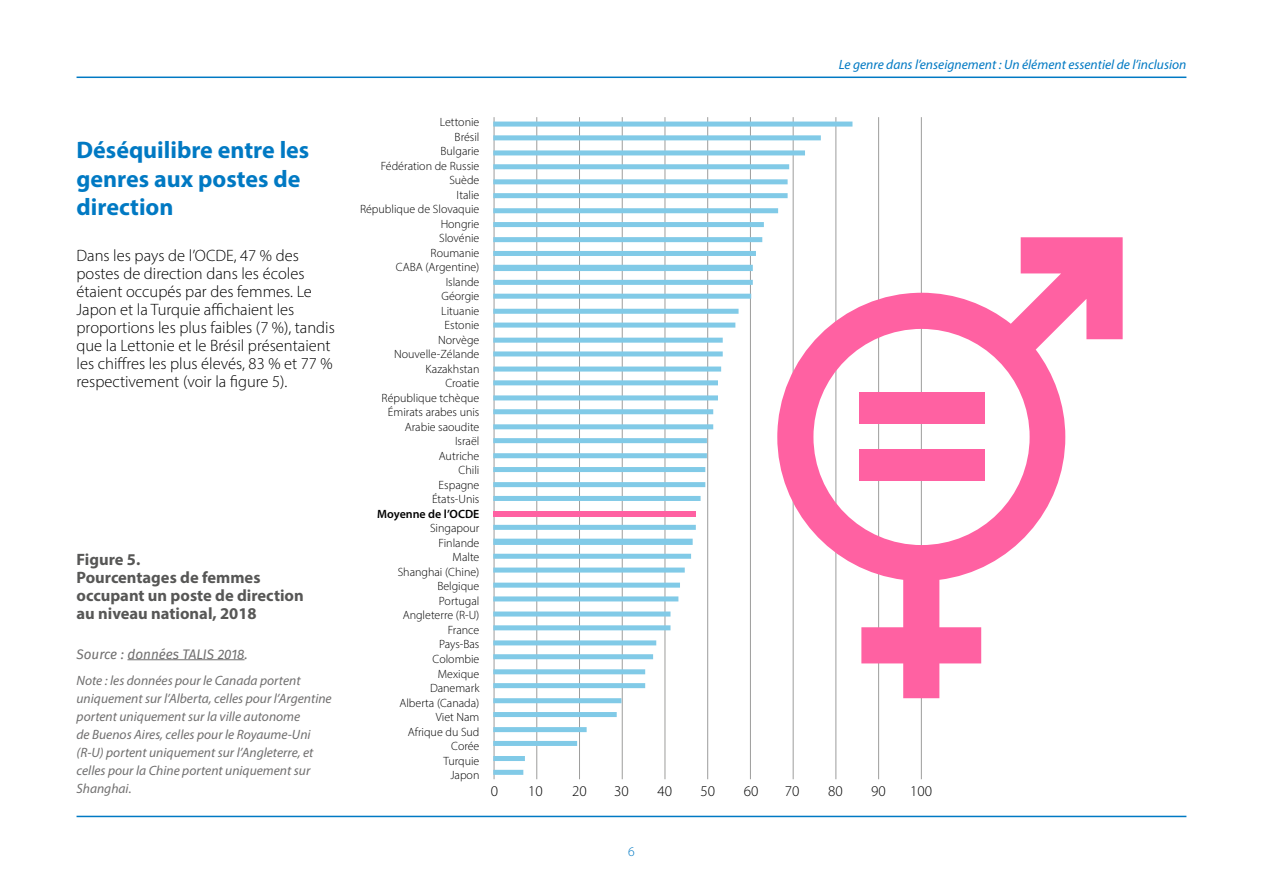
<style>
.page{position:relative;width:1263px;height:893px;background:#fff}
.page>*{position:absolute;margin:0;border:0;box-sizing:border-box;transform-origin:0 0}
.t1{font:700 24px/28.5px "Myriad Pro";color:#0079c3}
.t2{font:300 16.5px/18px "Myriad Pro";color:#000}
.t3{font:700 16.5px/18px "Myriad Pro";color:#575756}
.t4{font:300 15px "Myriad Pro";color:#000}
.t5{font:italic 13.5px/18px "Myriad Pro";color:#706f6f}
.t6{font:italic 13.5px "Myriad Pro";color:#0079c3}
.t7{font:italic 13.5px "Fira Sans";color:#706f6f}
.t8{font:300 13.5px "Myriad Pro";color:#0079c3}
.t9{font:300 12px/14.5px "Myriad Pro";color:#000;text-align:right}
.t10{font:600 12px "Myriad Pro";color:#000}
</style>
<div class="page">
<hr style="left:77px;top:816px;width:1109px;height:1px;background:#0079c3">
<hr style="left:77px;top:77px;width:1109px;height:1px;background:#0079c3">
<hr style="left:127px;top:659px;width:118px;height:1px;background:#706f6f">
<hr style="left:921px;top:117px;width:1px;height:662px;background:#9d9d9c">
<hr style="left:878px;top:117px;width:1px;height:662px;background:#9d9d9c">
<hr style="left:835px;top:117px;width:1px;height:662px;background:#9d9d9c">
<hr style="left:793px;top:117px;width:1px;height:662px;background:#9d9d9c">
<hr style="left:750px;top:117px;width:1px;height:662px;background:#9d9d9c">
<hr style="left:707px;top:117px;width:1px;height:662px;background:#9d9d9c">
<hr style="left:665px;top:117px;width:1px;height:662px;background:#9d9d9c">
<hr style="left:622px;top:117px;width:1px;height:662px;background:#9d9d9c">
<hr style="left:579px;top:117px;width:1px;height:662px;background:#9d9d9c">
<hr style="left:536px;top:117px;width:1px;height:662px;background:#9d9d9c">
<hr style="left:494px;top:117px;width:1px;height:662px;background:#9d9d9c">
<svg style="left:493px;top:122px;width:359px;height:653px"></svg>
<div style="left:493px;top:511px;width:203px;height:5px;background:#ff61a2"></div>
<svg style="left:777px;top:237px;width:346px;height:461px"></svg>
<div style="left:858px;top:392px;width:126px;height:32px;background:#ff61a2"></div>
<div style="left:858px;top:449px;width:126px;height:32px;background:#ff61a2"></div>
<h1 class="t1" style="left:77px;top:135px;width:234px">Déséquilibre entre les genres aux postes de direction</h1>
<p class="t2" style="left:77px;top:247px;width:260px">Dans les pays de l’OCDE, 47 % des postes de direction dans les écoles étaient occupés par des femmes. Le Japon et la Turquie affichaient les proportions les plus faibles (7 %), tandis que la Lettonie et le Brésil présentaient les chiffres les plus élevés, 83 % et 77 % respectivement (voir la figure 5).</p>
<h2 class="t3" style="left:77px;top:550px;width:229px">Figure 5.<br>Pourcentages de femmes occupant un poste de direction au niveau national, 2018</h2>
<p class="t7" style="left:77px;top:644px;width:173px">Source : données TALIS 2018.</p>
<p class="t5" style="left:77px;top:671px;width:257px">Note : les données pour le Canada portent uniquement sur l’Alberta, celles pour l’Argentine portent uniquement sur la ville autonome<br>de Buenos Aires, celles pour le Royaume-Uni (R-U) portent uniquement sur l’Angleterre, et celles pour la Chine portent uniquement sur Shanghai.</p>
<p class="t6" style="left:839px;top:56px;width:349px">Le genre dans l’enseignement : Un élément essentiel de l’inclusion</p>
<p class="t9" style="left:360px;top:115px;width:121px">Lettonie<br>Brésil<br>Bulgarie<br>Fédération de Russie<br>Suède<br>Italie<br>République de Slovaquie<br>Hongrie<br>Slovénie<br>Roumanie<br>CABA (Argentine)<br>Islande<br>Géorgie<br>Lituanie<br>Estonie<br>Norvège<br>Nouvelle-Zélande<br>Kazakhstan<br>Croatie<br>République tchèque<br>Émirats arabes unis<br>Arabie saoudite<br>Israël<br>Autriche<br>Chili<br>Espagne<br>États-Unis</p>
<p class="t10" style="left:377px;top:506px;width:104px">Moyenne de l’OCDE</p>
<p class="t9" style="left:398px;top:521px;width:83px">Singapour<br>Finlande<br>Malte<br>Shanghai (Chine)<br>Belgique<br>Portugal<br>Angleterre (R-U)<br>France<br>Pays-Bas<br>Colombie<br>Mexique<br>Danemark<br>Alberta (Canada)<br>Viet Nam<br>Afrique du Sud<br>Corée<br>Turquie<br>Japon</p>
<p class="t4" style="left:491px;top:782px;width:9px">0</p>
<p class="t4" style="left:528px;top:782px;width:16px">10</p>
<p class="t4" style="left:572px;top:782px;width:16px">20</p>
<p class="t4" style="left:614px;top:782px;width:16px">30</p>
<p class="t4" style="left:657px;top:782px;width:16px">40</p>
<p class="t4" style="left:701px;top:782px;width:16px">50</p>
<p class="t4" style="left:744px;top:782px;width:16px">60</p>
<p class="t4" style="left:785px;top:782px;width:16px">70</p>
<p class="t4" style="left:828px;top:782px;width:16px">80</p>
<p class="t4" style="left:871px;top:782px;width:16px">90</p>
<p class="t4" style="left:910px;top:782px;width:23px">100</p>
<p class="t8" style="left:628px;top:844px;width:8px">6</p>
</div>
